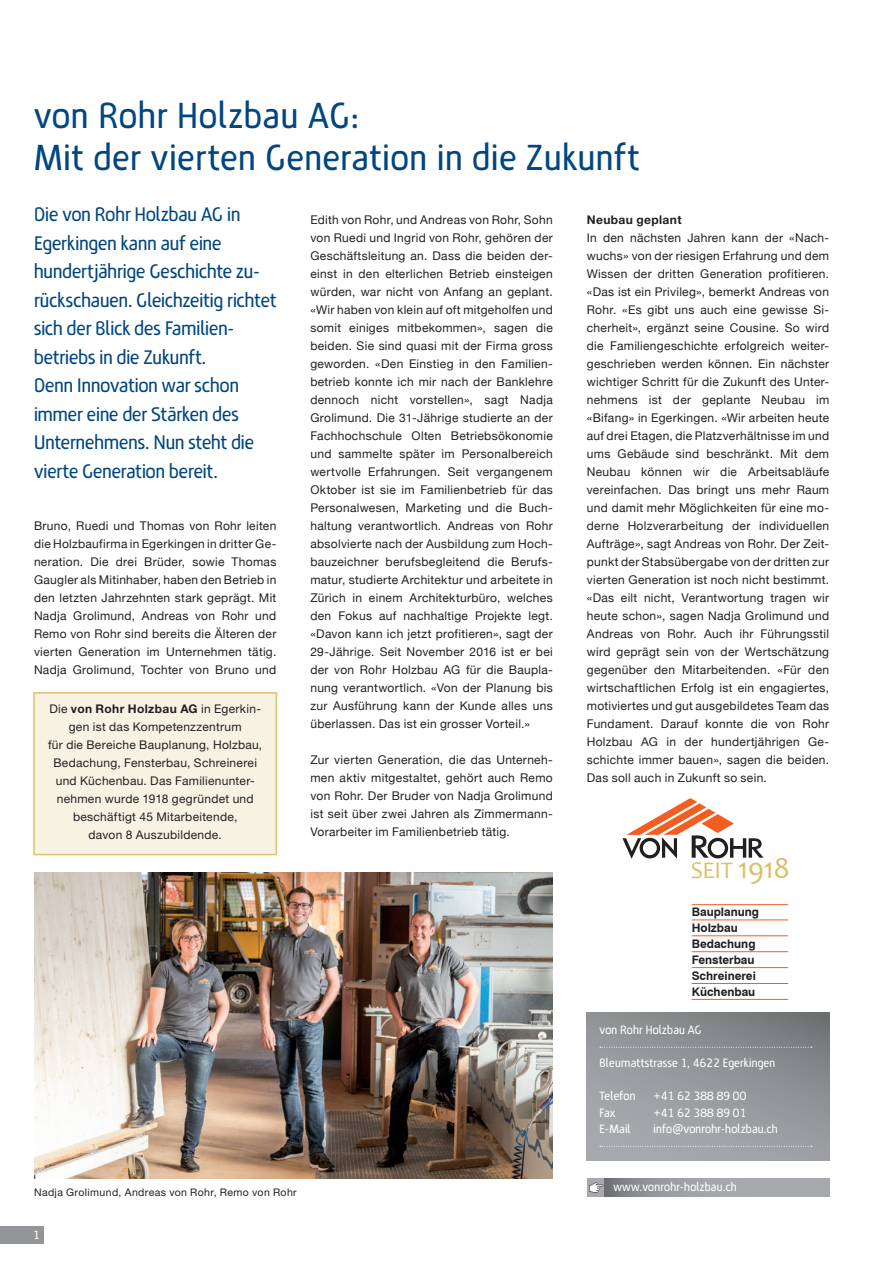
<style>
.page{position:relative;width:893px;height:1263px;background:#fff}
.page>*{position:absolute;margin:0;border:0;box-sizing:border-box;transform-origin:0 0}
.t1{font:36px/42px "Rene Menue";letter-spacing:.03em;color:#004680}
.t2{font:24px "Candara";color:#ddbf69}
.t3{font:19.5px/28.5px "Rene Menue";color:#004680}
.t4{font:12px/18px "Helvetica Neue";letter-spacing:.025em;color:#231f20;text-align:justify}
.t5{font:12px/18px "Helvetica Neue";letter-spacing:.025em;color:#231f20;text-align:center}
.t6{font:12px "Rene Menue";letter-spacing:.02em;color:#fff}
.t7{font:700 12px "Helvetica Neue";letter-spacing:.035em;color:#231f20}
.t8{font:700 11.85px/15.9px "Swiss 721 BT";color:#231f20}
.t9{font:10.5px "Helvetica Neue";letter-spacing:.035em;color:#231f20}
.s1{font-weight:700}
.s2{font-size:29.85px}
</style>
<div class="page">
<div style="left:0;top:1226px;width:44px;height:18px;background:#939598"></div>
<svg style="left:587px;top:1012px;width:242px;height:148px;background:#949699"></svg>
<svg style="left:600px;top:1047px;width:212px;height:1px"></svg>
<svg style="left:600px;top:1146px;width:212px;height:1px"></svg>
<svg style="left:587px;top:1178px;width:18px;height:18px"></svg>
<img style="left:588px;top:1181px;width:15px;height:12px">
<svg style="left:605px;top:1178px;width:224px;height:18px;background:#9d9ea2"></svg>
<img style="left:34px;top:872px;width:519px;height:306px">
<div style="left:34px;top:693px;width:242px;height:161px;background:#f8f2e2"></div>
<div style="left:33px;top:692px;width:244px;height:163px;border:2px solid #ddc16d"></div>
<svg style="left:622px;top:798px;width:142px;height:60px"></svg>
<hr style="left:692px;top:999px;width:96px;height:1px;background:#f25e21">
<hr style="left:692px;top:983px;width:96px;height:1px;background:#f25e21">
<hr style="left:692px;top:967px;width:96px;height:1px;background:#f25e21">
<hr style="left:692px;top:951px;width:96px;height:1px;background:#f25e21">
<hr style="left:692px;top:935px;width:96px;height:1px;background:#f25e21">
<hr style="left:692px;top:919px;width:96px;height:1px;background:#f25e21">
<hr style="left:692px;top:904px;width:96px;height:1px;background:#f25e21">
<h1 class="t1" style="left:34px;top:96px;width:607px">von Rohr Holzbau AG:<br>Mit der vierten Generation in die Zukunft</h1>
<p class="t3" style="left:34px;top:201px;width:244px">Die von Rohr Holzbau AG in<br>Egerkingen kann auf eine hundertjährige Geschichte zu&shy;rückschauen. Gleichzeitig richtet sich der Blick des Familien&shy;betriebs in die Zukunft.<br>Denn Innovation war schon immer eine der Stärken des<br>Unternehmens. Nun steht die vierte Generation bereit.</p>
<p class="t4" style="left:310px;top:212px;width:244px">Edith von Rohr, und Andreas von Rohr, Sohn von Ruedi und Ingrid von Rohr, gehören der Geschäftsleitung an. Dass die beiden der&shy;einst in den elterlichen Betrieb einsteigen würden, war nicht von Anfang an geplant. «Wir haben von klein auf oft mitgeholfen und somit einiges mitbekommen», sagen die beiden. Sie sind quasi mit der Firma gross geworden. «Den Einstieg in den Familien&shy;betrieb konnte ich mir nach der Banklehre dennoch nicht vorstellen», sagt Nadja Grolimund. Die 31-Jährige studierte an der Fachhochschule Olten Betriebsökonomie und sammelte später im Personalbereich wertvolle Erfahrungen. Seit vergangenem Oktober ist sie im Familienbetrieb für das Personalwesen, Marketing und die Buch&shy;haltung verantwortlich. Andreas von Rohr absolvierte nach der Ausbildung zum Hoch&shy;bauzeichner berufsbegleitend die Berufs&shy;matur, studierte Architektur und arbeitete in Zürich in einem Architekturbüro, welches den Fokus auf nachhaltige Projekte legt. «Davon kann ich jetzt profitieren», sagt der 29-Jährige. Seit November 2016 ist er bei der von Rohr Holzbau AG für die Baupla&shy;nung verantwortlich. «Von der Planung bis zur Ausführung kann der Kunde alles uns überlassen. Das ist ein grosser Vorteil.»</p>
<p class="t4" style="left:310px;top:752px;width:244px">Zur vierten Generation, die das Unterneh&shy;men aktiv mitgestaltet, gehört auch Remo von Rohr. Der Bruder von Nadja Grolimund ist seit über zwei Jahren als Zimmermann-Vorarbeiter im Familienbetrieb tätig.</p>
<p class="t7" style="left:587px;top:212px;width:96px">Neubau geplant</p>
<p class="t4" style="left:587px;top:230px;width:244px">In den nächsten Jahren kann der «Nach&shy;wuchs» von der riesigen Erfahrung und dem Wissen der dritten Generation profitieren. «Das ist ein Privileg», bemerkt Andreas von Rohr. «Es gibt uns auch eine gewisse Si&shy;cherheit», ergänzt seine Cousine. So wird die Familiengeschichte erfolgreich weiter&shy;geschrieben werden können. Ein nächster wichtiger Schritt für die Zukunft des Unter&shy;nehmens ist der geplante Neubau im «Bifang» in Egerkingen. «Wir arbeiten heute auf drei Etagen, die Platzverhältnisse im und ums Gebäude sind beschränkt. Mit dem Neubau können wir die Arbeitsabläufe vereinfachen. Das bringt uns mehr Raum und damit mehr Möglichkeiten für eine mo&shy;derne Holzverarbeitung der individuellen Aufträge», sagt Andreas von Rohr. Der Zeit&shy;punkt der Stabsübergabe von der dritten zur vierten Generation ist noch nicht bestimmt. «Das eilt nicht, Verantwortung tragen wir heute schon», sagen Nadja Grolimund und Andreas von Rohr. Auch ihr Führungsstil wird geprägt sein von der Wertschätzung gegenüber den Mitarbeitenden. «Für den wirtschaftlichen Erfolg ist ein engagiertes, motiviertes und gut ausgebildetes Team das Fundament. Darauf konnte die von Rohr Holzbau AG in der hundertjährigen Ge&shy;schichte immer bauen», sagen die beiden.<br>Das soll auch in Zukunft so sein.</p>
<p class="t4" style="left:34px;top:518px;width:244px">Bruno, Ruedi und Thomas von Rohr leiten die Holzbaufirma in Egerkingen in dritter Ge&shy;neration. Die drei Brüder, sowie Thomas Gaugler als Mitinhaber, haben den Betrieb in den letzten Jahrzehnten stark geprägt. Mit Nadja Grolimund, Andreas von Rohr und Remo von Rohr sind bereits die Älteren der vierten Generation im Unternehmen tätig.<br>Nadja Grolimund, Tochter von Bruno und</p>
<p class="t5" style="left:48px;top:699px;width:216px">Die <span class="s1">von Rohr Holzbau AG</span> in Egerkin&shy;gen ist das Kompetenzzentrum<br>für die Bereiche Bauplanung, Holzbau,<br>Bedachung, Fensterbau, Schreinerei und Küchenbau. Das Familienunter&shy;nehmen wurde 1918 gegründet und beschäftigt 45 Mitarbeitende,<br>davon 8 Auszubildende.</p>
<h2 class="t2" style="left:691px;top:855px;width:101px">SEIT <span class="s2">1918</span></h2>
<p class="t8" style="left:692px;top:920px;width:66px">Holzbau<br>Bedachung<br>Fensterbau<br>Schreinerei<br>Küchenbau</p>
<p class="t8" style="left:692px;top:904px;width:69px">Bauplanung</p>
<p class="t9" style="left:34px;top:1186px;width:264px">Nadja Grolimund, Andreas von Rohr, Remo von Rohr</p>
<p class="t6" style="left:33px;top:1227px;width:8px">1</p>
<p class="t6" style="left:600px;top:1022px;width:104px">von Rohr Holzbau AG</p>
<p class="t6" style="left:600px;top:1055px;width:177px">Bleumattstrasse 1, 4622 Egerkingen</p>
<p class="t6" style="left:600px;top:1088px;width:37px">Telefon</p>
<p class="t6" style="left:654px;top:1088px;width:94px">+41 62 388 89 00</p>
<p class="t6" style="left:600px;top:1104px;width:17px">Fax</p>
<p class="t6" style="left:654px;top:1104px;width:94px">+41 62 388 89 01</p>
<p class="t6" style="left:600px;top:1121px;width:33px">E-Mail</p>
<p class="t6" style="left:654px;top:1121px;width:126px">info@vonrohr-holzbau.ch</p>
<p class="t6" style="left:613px;top:1179px;width:125px">www.vonrohr-holzbau.ch</p>
</div>
